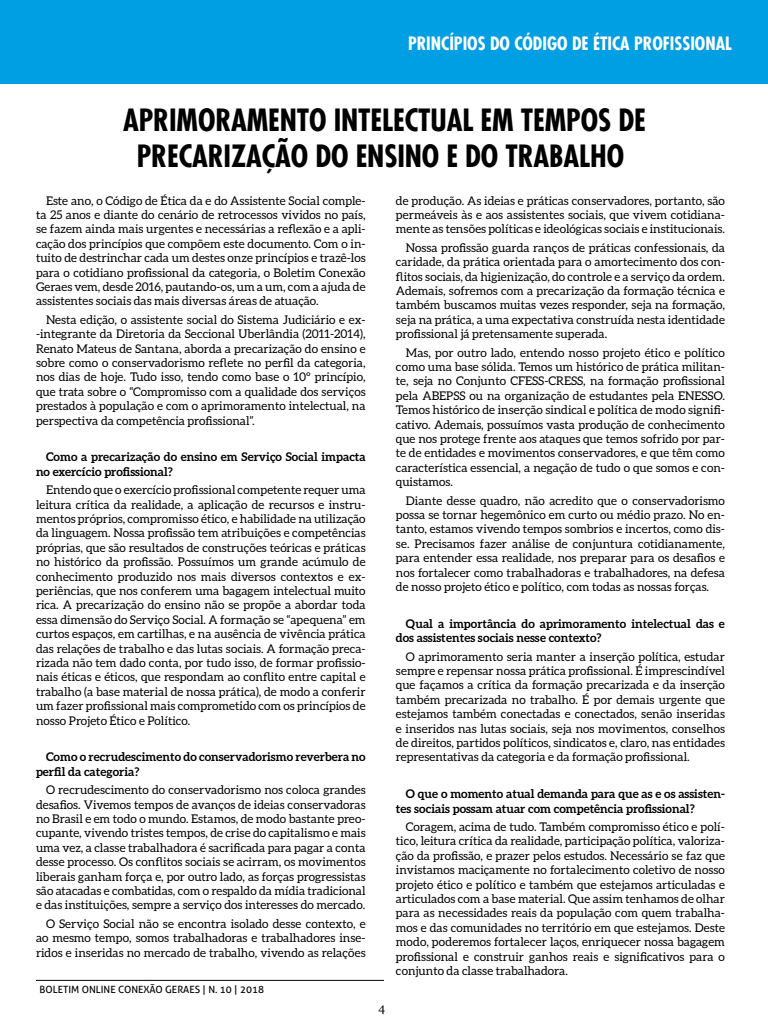
<style>
.page{position:relative;width:768px;height:1024px;background:#fff}
.page>*{position:absolute;margin:0;border:0;box-sizing:border-box;transform-origin:0 0}
.t1{font:700 condensed 30px/36px "Futura LT";letter-spacing:-.005em;color:#000;text-align:center}
.t2{font:700 condensed 18px "Futura LT";color:#fff}
.t3{font:12px/14.4px "Aleo";color:#000;text-align:justify}
.t4{font:700 12px/14.4px "Aleo";color:#000}
.t5{font:12px "Georgia";color:#000}
.t6{font:10px "Aller";color:#000}
</style>
<div class="page">
<div style="left:0;top:0;width:768px;height:84px;background:#009ee3"></div>
<hr style="left:36px;top:980px;width:348px;height:1px;background:#000">
<h2 class="t2" style="left:408px;top:33px;width:325px">PRINCÍPIOS DO CÓDIGO DE ÉTICA PROFISSIONAL</h2>
<h1 class="t1" style="left:123px;top:102px;width:524px">APRIMORAMENTO INTELECTUAL EM TEMPOS DE<br>PRECARIZAÇÃO DO ENSINO E DO TRABALHO</h1>
<p class="t3" style="left:36px;top:193px;width:331px;text-indent:10px">Este ano, o Código de Ética da e do Assistente Social comple&shy;ta 25 anos e diante do cenário de retrocessos vividos no país, se fazem ainda mais urgentes e necessárias a reflexão e a apli&shy;cação dos princípios que compõem este documento. Com o in&shy;tuito de destrinchar cada um destes onze princípios e trazê-los para o cotidiano profissional da categoria, o Boletim Conexão Geraes vem, desde 2016, pautando-os, um a um, com a ajuda de assistentes sociais das mais diversas áreas de atuação.</p>
<p class="t3" style="left:36px;top:312px;width:331px;text-indent:10px">Nesta edição, o assistente social do Sistema Judiciário e ex--integrante da Diretoria da Seccional Uberlândia (2011-2014), Renato Mateus de Santana, aborda a precarização do ensino e sobre como o conservadorismo reflete no perfil da categoria, nos dias de hoje. Tudo isso, tendo como base o 10º princípio, que trata sobre o “Compromisso com a qualidade dos serviços prestados à população e com o aprimoramento intelectual, na perspectiva da competência profissional”.</p>
<p class="t4" style="left:36px;top:450px;width:331px;text-indent:10px">Como a precarização do ensino em Serviço Social impacta no exercício profissional?</p>
<p class="t3" style="left:36px;top:483px;width:331px;text-indent:10px">Entendo que o exercício profissional competente requer uma leitura crítica da realidade, a aplicação de recursos e instru&shy;mentos próprios, compromisso ético, e habilidade na utilização da linguagem. Nossa profissão tem atribuições e competências próprias, que são resultados de construções teóricas e práticas no histórico da profissão. Possuímos um grande acúmulo de conhecimento produzido nos mais diversos contextos e ex&shy;periências, que nos conferem uma bagagem intelectual muito rica. A precarização do ensino não se propõe a abordar toda essa dimensão do Serviço Social. A formação se “apequena” em curtos espaços, em cartilhas, e na ausência de vivência prática das relações de trabalho e das lutas sociais. A formação preca&shy;rizada não tem dado conta, por tudo isso, de formar profissio&shy;nais éticas e éticos, que respondam ao conflito entre capital e trabalho (a base material de nossa prática), de modo a conferir um fazer profissional mais comprometido com os princípios de nosso Projeto Ético e Político.</p>
<p class="t4" style="left:36px;top:750px;width:331px;text-indent:10px">Como o recrudescimento do conservadorismo reverbera no perfil da categoria?</p>
<p class="t3" style="left:36px;top:783px;width:331px;text-indent:10px">O recrudescimento do conservadorismo nos coloca grandes desafios. Vivemos tempos de avanços de ideias conservadoras no Brasil e em todo o mundo. Estamos, de modo bastante preo&shy;cupante, vivendo tristes tempos, de crise do capitalismo e mais uma vez, a classe trabalhadora é sacrificada para pagar a conta desse processo. Os conflitos sociais se acirram, os movimentos liberais ganham força e, por outro lado, as forças progressistas são atacadas e combatidas, com o respaldo da mídia tradicional e das instituições, sempre a serviço dos interesses do mercado.</p>
<p class="t3" style="left:36px;top:916px;width:331px;text-indent:10px">O Serviço Social não se encontra isolado desse contexto, e ao mesmo tempo, somos trabalhadoras e trabalhadores inse&shy;ridos e inseridas no mercado de trabalho, vivendo as relações</p>
<p class="t6" style="left:40px;top:983px;width:226px">BOLETIM ONLINE CONEXÃO GERAES | N. 10 | 2018</p>
<p class="t3" style="left:396px;top:193px;width:331px">de produção. As ideias e práticas conservadores, portanto, são permeáveis às e aos assistentes sociais, que vivem cotidiana&shy;mente as tensões políticas e ideológicas sociais e institucionais.</p>
<p class="t3" style="left:396px;top:240px;width:331px;text-indent:10px">Nossa profissão guarda ranços de práticas confessionais, da caridade, da prática orientada para o amortecimento dos con&shy;flitos sociais, da higienização, do controle e a serviço da ordem.<br>Ademais, sofremos com a precarização da formação técnica e também buscamos muitas vezes responder, seja na formação, seja na prática, a uma expectativa construída nesta identidade profissional já pretensamente superada.</p>
<p class="t3" style="left:396px;top:345px;width:331px;text-indent:10px">Mas, por outro lado, entendo nosso projeto ético e político como uma base sólida. Temos um histórico de prática militan&shy;te, seja no Conjunto CFESS-CRESS, na formação profissional pela ABEPSS ou na organização de estudantes pela ENESSO.<br>Temos histórico de inserção sindical e política de modo signifi&shy;cativo. Ademais, possuímos vasta produção de conhecimento que nos protege frente aos ataques que temos sofrido por par&shy;te de entidades e movimentos conservadores, e que têm como característica essencial, a negação de tudo o que somos e con&shy;quistamos.</p>
<p class="t3" style="left:396px;top:493px;width:331px;text-indent:10px">Diante desse quadro, não acredito que o conservadorismo possa se tornar hegemônico em curto ou médio prazo. No en&shy;tanto, estamos vivendo tempos sombrios e incertos, como dis&shy;se. Precisamos fazer análise de conjuntura cotidianamente, para entender essa realidade, nos preparar para os desafios e nos fortalecer como trabalhadoras e trabalhadores, na defesa de nosso projeto ético e político, com todas as nossas forças.</p>
<p class="t4" style="left:396px;top:616px;width:331px;text-indent:10px">Qual a importância do aprimoramento intelectual das e dos assistentes sociais nesse contexto?</p>
<p class="t3" style="left:396px;top:649px;width:331px;text-indent:10px">O aprimoramento seria manter a inserção política, estudar sempre e repensar nossa prática profissional. É imprescindível que façamos a crítica da formação precarizada e da inserção também precarizada no trabalho. É por demais urgente que estejamos também conectadas e conectados, senão inseridas e inseridos nas lutas sociais, seja nos movimentos, conselhos de direitos, partidos políticos, sindicatos e, claro, nas entidades representativas da categoria e da formação profissional.</p>
<p class="t4" style="left:396px;top:786px;width:331px;text-indent:10px">O que o momento atual demanda para que as e os assisten&shy;tes sociais possam atuar com competência profissional?</p>
<p class="t3" style="left:396px;top:819px;width:331px;text-indent:10px">Coragem, acima de tudo. Também compromisso ético e polí&shy;tico, leitura crítica da realidade, participação política, valoriza&shy;ção da profissão, e prazer pelos estudos. Necessário se faz que invistamos maciçamente no fortalecimento coletivo de nosso projeto ético e político e também que estejamos articuladas e articulados com a base material. Que assim tenhamos de olhar para as necessidades reais da população com quem trabalha&shy;mos e das comunidades no território em que estejamos. Deste modo, poderemos fortalecer laços, enriquecer nossa bagagem profissional e construir ganhos reais e significativos para o conjunto da classe trabalhadora.</p>
<p class="t5" style="left:379px;top:1001px;width:8px">4</p>
</div>
